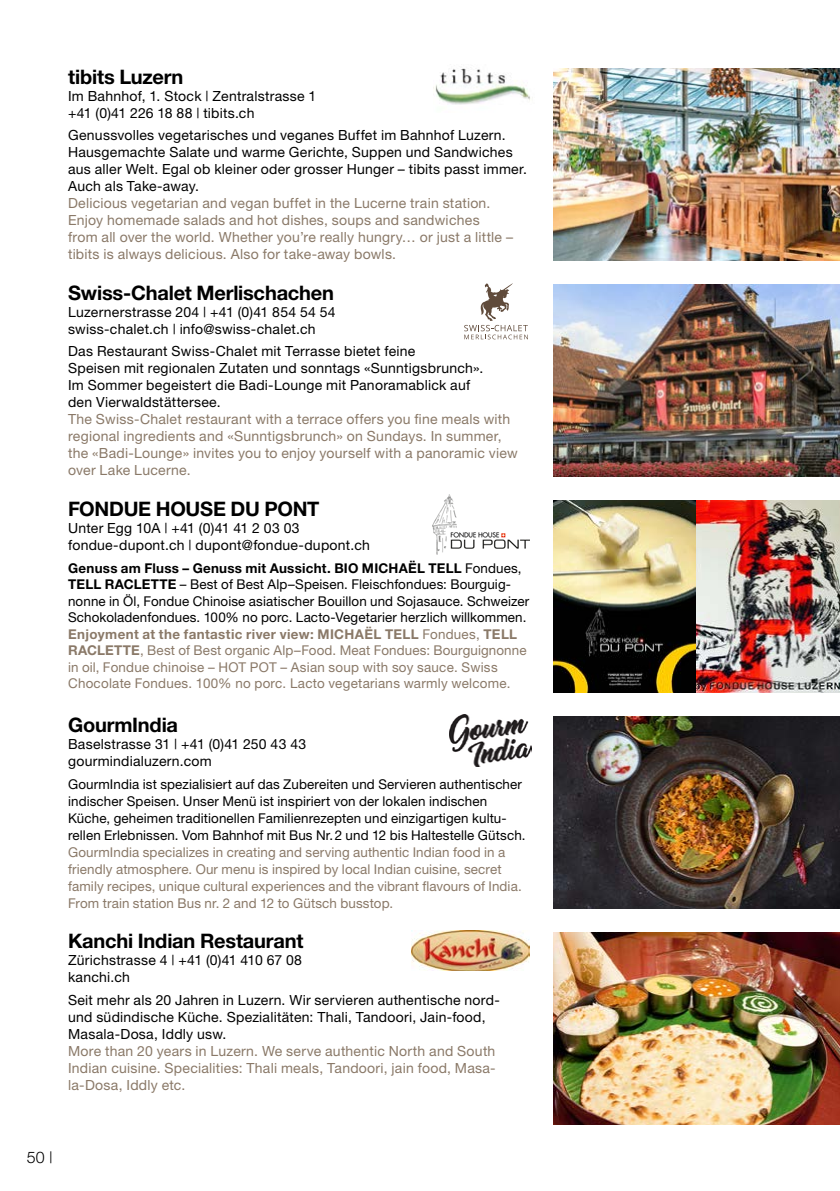
<style>
.page{position:relative;width:840px;height:1191px;background:#fff}
.page>*{position:absolute;margin:0;border:0;box-sizing:border-box;transform-origin:0 0}
.t1{font:700 20px "Helvetica Neue";letter-spacing:-.01em;color:#000}
.t2{font:300 16px "Helvetica Neue";color:#000}
.t3{font:14px/17px "Helvetica Neue";letter-spacing:.02em;color:#000}
.t4{font:14px/17px "Helvetica Neue";letter-spacing:.02em;color:#8a7968}
.t5{font:13.6px/16.4px "Helvetica Neue";letter-spacing:.01em;color:#000}
.t6{font:13.6px/17px "Helvetica Neue";letter-spacing:.01em;color:#8a7968}
.s1{font-weight:700}
.s2{font-weight:700;color:#8a7968}
.s3{color:#8a7968}
</style>
<div class="page">
<img style="left:553px;top:716px;width:286px;height:192px">
<img style="left:449px;top:714px;width:82px;height:52px">
<svg style="left:464px;top:283px;width:63px;height:56px"></svg>
<img style="left:553px;top:284px;width:286px;height:192px">
<img style="left:553px;top:932px;width:286px;height:192px">
<img style="left:411px;top:931px;width:118px;height:40px">
<img style="left:553px;top:500px;width:143px;height:192px">
<img style="left:696px;top:500px;width:143px;height:192px">
<img style="left:432px;top:494px;width:97px;height:61px">
<img style="left:553px;top:68px;width:286px;height:192px">
<img style="left:433px;top:68px;width:97px;height:37px">
<h1 class="t1" style="left:68px;top:64px;width:117px">tibits Luzern</h1>
<p class="t3" style="left:68px;top:87px;width:249px">Im Bahnhof, 1. Stock | Zentralstrasse 1 +41 (0)41 226 18 88 | tibits.ch</p>
<p class="t3" style="left:68px;top:127px;width:460px">Genussvolles vegetarisches und veganes Buffet im Bahnhof Luzern.<br>Hausgemachte Salate und warme Gerichte, Suppen und Sandwiches aus aller Welt. Egal ob kleiner oder grosser Hunger – tibits passt immer.<br>Auch als Take-away.</p>
<p class="t4" style="left:68px;top:195px;width:446px">Delicious vegetarian and vegan buffet in the Lucerne train station.<br>Enjoy homemade salads and hot dishes, soups and sandwiches<br>from all over the world. Whether you’re really hungry… or just a little – tibits is always delicious. Also for take-away bowls.</p>
<h1 class="t1" style="left:68px;top:280px;width:267px">Swiss-Chalet Merlischachen</h1>
<p class="t3" style="left:68px;top:303px;width:269px">Luzernerstrasse 204 | +41 (0)41 854 54 54 swiss-chalet.ch | info@swiss-chalet.ch</p>
<p class="t3" style="left:68px;top:343px;width:416px">Das Restaurant Swiss-Chalet mit Terrasse bietet feine<br>Speisen mit regionalen Zutaten und sonntags «Sunntigsbrunch».<br>Im Sommer begeistert die Badi-Lounge mit Panoramablick auf den Vierwaldstättersee.</p>
<p class="t4" style="left:68px;top:411px;width:451px">The Swiss-Chalet restaurant with a terrace offers you fine meals with regional ingredients and «Sunntigsbrunch» on Sundays. In summer, the «Badi-Lounge» invites you to enjoy yourself with a panoramic view over Lake Lucerne.</p>
<h1 class="t1" style="left:68px;top:496px;width:253px">FONDUE HOUSE DU PONT</h1>
<p class="t3" style="left:68px;top:519px;width:303px">Unter Egg 10A | +41 (0)41 41 2 03 03 fondue-dupont.ch | dupont@fondue-dupont.ch</p>
<p class="t5" style="left:68px;top:559px;width:462px"><span class="s1">Genuss am Fluss – Genuss mit Aussicht. BIO MICHAËL TELL</span> Fondues, <span class="s1">TELL RACLETTE</span> – Best of Best Alp–Speisen. Fleischfondues: Bourguig&shy;nonne in Öl, Fondue Chinoise asiatischer Bouillon und Sojasauce. Schweizer Schokoladenfondues. 100% no porc. Lacto-Vegetarier herzlich willkommen.<br><span class="s2">Enjoyment at the fantastic river view: MICHAËL TELL</span> <span class="s3">Fondues,</span> <span class="s2">TELL RACLETTE</span><span class="s3">, Best of Best organic Alp–Food. Meat Fondues: Bourguignonne in oil, Fondue chinoise – HOT POT – Asian soup with soy sauce. Swiss Chocolate Fondues. 100% no porc. Lacto vegetarians warmly welcome.</span></p>
<h1 class="t1" style="left:68px;top:712px;width:111px">GourmIndia</h1>
<p class="t3" style="left:68px;top:735px;width:239px">Baselstrasse 31 | +41 (0)41 250 43 43 gourmindialuzern.com</p>
<p class="t5" style="left:68px;top:775px;width:458px;line-height:17px">GourmIndia ist spezialisiert auf das Zubereiten und Servieren authentischer indischer Speisen. Unser Menü ist inspiriert von der lokalen indischen Küche, geheimen traditionellen Familienrezepten und einzigartigen kultu&shy;rellen Erlebnissen. Vom Bahnhof mit Bus Nr.2 und 12 bis Haltestelle Gütsch.</p>
<p class="t6" style="left:68px;top:843px;width:455px">GourmIndia specializes in creating and serving authentic Indian food in a friendly atmosphere. Our menu is inspired by local Indian cuisine, secret family recipes, unique cultural experiences and the vibrant flavours of India.<br>From train station Bus nr. 2 and 12 to Gütsch busstop.</p>
<h1 class="t1" style="left:68px;top:928px;width:237px">Kanchi Indian Restaurant</h1>
<p class="t3" style="left:68px;top:951px;width:235px">Zürichstrasse 4 | +41 (0)41 410 67 08 kanchi.ch</p>
<p class="t3" style="left:68px;top:991px;width:433px">Seit mehr als 20 Jahren in Luzern. Wir servieren authentische nord&shy;und südindische Küche. Spezialitäten: Thali, Tandoori, Jain-food,<br>Masala-Dosa, Iddly usw.</p>
<p class="t4" style="left:68px;top:1042px;width:429px;text-align:justify">More than 20 years in Luzern. We serve authentic North and South Indian cuisine. Specialities: Thali meals, Tandoori, jain food, Masa&shy;la-Dosa, Iddly etc.</p>
<p class="t2" style="left:27px;top:1147px;width:27px">50 |</p>
</div>
